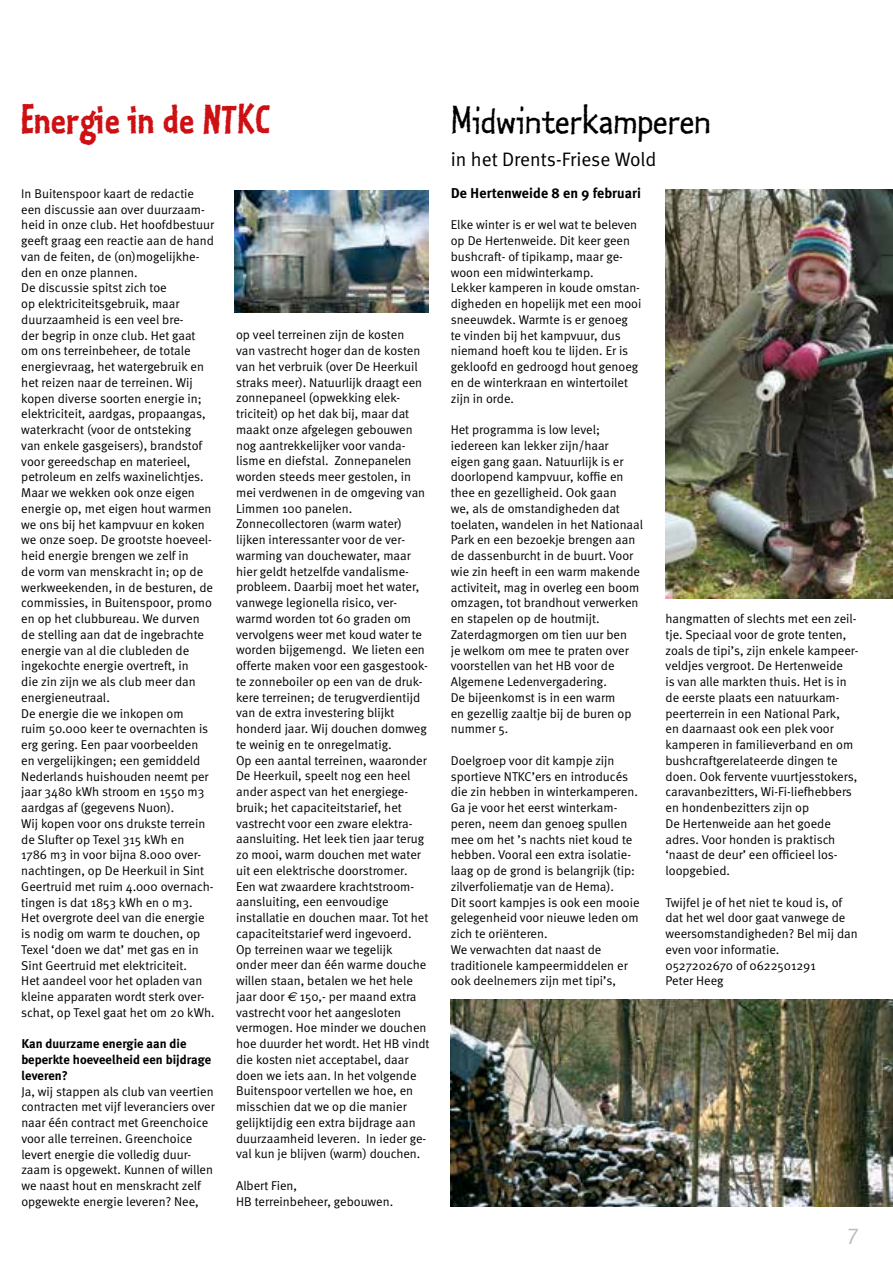
<style>
.page{position:relative;width:893px;height:1263px;background:#fff}
.page>*{position:absolute;margin:0;border:0;box-sizing:border-box;transform-origin:0 0}
.t1{font:42.75px "Kosmik Plain Two";color:#000}
.t2{font:42.75px "Kosmik Bold Two";color:#cd1013}
.t3{font:22.5px "Meta Normal";color:#bbbcbc}
.t4{font:19.5px "Meta Normal";color:#000}
.t5{font:700 14.25px "Meta Plus";color:#000}
.t6{font:12.75px/15.8px "Meta Normal";color:#000}
.t7{font:700 12.75px/15.8px "Meta Plus";color:#000}
.s1{font-family:"Euro Sans";font-style:italic}
</style>
<div class="page">
<img style="left:235px;top:191px;width:193px;height:121px">
<img style="left:451px;top:1000px;width:442px;height:206px">
<img style="left:665px;top:189px;width:228px;height:410px">
<h1 class="t2" style="left:21px;top:92px;width:251px">Energie in de NTKC</h1>
<p class="t6" style="left:21px;top:185px;width:195px">In Buitenspoor kaart de redactie een discussie aan over duurzaam&shy;heid in onze club. Het hoofdbestuur geeft graag een reactie aan de hand van de feiten, de (on)mogelijkhe&shy;den en onze plannen.<br>De discussie spitst zich toe<br>op elektriciteitsgebruik, maar duurzaamheid is een veel bre-<br>der begrip in onze club. Het gaat om ons terreinbeheer, de totale energievraag, het watergebruik en het reizen naar de terreinen. Wij kopen diverse soorten energie in; elektriciteit, aardgas, propaangas, waterkracht (voor de ontsteking<br>van enkele gasgeisers), brandstof voor gereedschap en materieel, petroleum en zelfs waxinelichtjes.<br>Maar we wekken ook onze eigen energie op, met eigen hout warmen we ons bij het kampvuur en koken we onze soep. De grootste hoeveel&shy;heid energie brengen we zelf in<br>de vorm van menskracht in; op de werkweekenden, in de besturen, de commissies, in Buitenspoor, promo en op het clubbureau. We durven de stelling aan dat de ingebrachte energie van al die clubleden de ingekochte energie overtreft, in<br>die zin zijn we als club meer dan energieneutraal.<br>De energie die we inkopen om<br>ruim 50.000 keer te overnachten is erg gering. Een paar voorbeelden en vergelijkingen; een gemiddeld<br>Nederlands huishouden neemt per jaar 3480 kWh stroom en 1550 m3 aardgas af (gegevens Nuon).<br>Wij kopen voor ons drukste terrein de Slufter op Texel 315 kWh en<br>1786 m3 in voor bijna 8.000 over&shy;nachtingen, op De Heerkuil in Sint<br>Geertruid met ruim 4.000 overnach&shy;tingen is dat 1853 kWh en 0 m3.<br>Het overgrote deel van die energie is nodig om warm te douchen, op<br>Texel ‘doen we dat’ met gas en in<br>Sint Geertruid met elektriciteit.<br>Het aandeel voor het opladen van kleine apparaten wordt sterk over&shy;schat, op Texel gaat het om 20 kWh.</p>
<p class="t7" style="left:21px;top:1036px;width:191px">Kan duurzame energie aan die beperkte hoeveelheid een bijdrage leveren?</p>
<p class="t6" style="left:21px;top:1083px;width:195px">Ja, wij stappen als club van veertien contracten met vijf leveranciers over naar één contract met Greenchoice voor alle terreinen. Greenchoice levert energie die volledig duur&shy;zaam is opgewekt. Kunnen of willen we naast hout en menskracht zelf opgewekte energie leveren? Nee,</p>
<p class="t6" style="left:236px;top:327px;width:195px">op veel terreinen zijn de kosten<br>van vastrecht hoger dan de kosten van het verbruik (over De Heerkuil straks meer). Natuurlijk draagt een zonnepaneel (opwekking elek&shy;triciteit) op het dak bij, maar dat maakt onze afgelegen gebouwen nog aantrekkelijker voor vanda&shy;lisme en diefstal. Zonnepanelen worden steeds meer gestolen, in mei verdwenen in de omgeving van<br>Limmen 100 panelen.<br>Zonnecollectoren (warm -water) lijken interessanter voor de ver&shy;warming van douchewater, maar hier geldt hetzelfde vandalisme&shy;probleem. Daarbij moet het water, vanwege legionella risico, ver&shy;warmd worden tot 60 graden om vervolgens weer met koud water te worden bijgemengd. We lieten een offerte maken voor een gasgestook&shy;te zonneboiler op een van de druk&shy;kere terreinen; de terugverdientijd van de extra investering blijkt honderd jaar. Wij douchen domweg te weinig en te onregelmatig.<br>Op een aantal terreinen, waaronder<br>De Heerkuil, speelt nog een heel ander aspect van het energiege&shy;bruik; het capaciteitstarief, het vastrecht voor een zware elektra&shy;aansluiting. Het leek tien jaar terug zo mooi, warm douchen met water uit een elektrische doorstromer.<br>Een wat zwaardere krachtstroom&shy;aansluiting, een eenvoudige installatie en douchen maar. Tot het capaciteitstarief werd ingevoerd.<br>Op terreinen waar we tegelijk<br>onder meer dan één warme douche willen staan, betalen we het hele jaar door <span class="s1">E</span> 150,- per maand extra vastrecht voor het aangesloten vermogen. Hoe minder we douchen hoe duurder het wordt. Het HB vindt die kosten niet acceptabel, daar doen we iets aan. In het volgende<br>Buitenspoor vertellen we hoe, en misschien dat we op die manier gelijktijdig een extra bijdrage aan duurzaamheid leveren. In ieder ge&shy;val kun je blijven (warm) douchen.</p>
<p class="t6" style="left:236px;top:1177px;width:159px">Albert Fien,<br>HB terreinbeheer, gebouwen.</p>
<h1 class="t1" style="left:451px;top:94px;width:261px">Midwinterkamperen</h1>
<h3 class="t4" style="left:451px;top:148px;width:207px">in het Drents-Friese Wold</h3>
<p class="t5" style="left:451px;top:185px;width:192px">De Hertenweide 8 en 9 februari</p>
<p class="t6" style="left:451px;top:217px;width:192px">Elke winter is er wel wat te beleven op De Hertenweide. Dit keer geen bushcraft- of tipikamp, maar ge&shy;woon een midwinterkamp.<br>Lekker kamperen in koude omstan&shy;digheden en hopelijk met een mooi sneeuwdek. Warmte is er genoeg<br>te vinden bij het kampvuur, dus niemand hoeft kou te lijden. Er is gekloofd en gedroogd hout genoeg en de winterkraan en wintertoilet zijn in orde.</p>
<p class="t6" style="left:451px;top:422px;width:194px">Het programma is low level; iedereen kan lekker zijn/haar<br>eigen gang gaan. Natuurlijk is er doorlopend kampvuur, koffie en thee en gezelligheid. Ook gaan<br>we, als de omstandigheden dat toelaten, wandelen in het Nationaal<br>Park en een bezoekje brengen aan de dassenburcht in de buurt. Voor wie zin heeft in een warm makende activiteit, mag in overleg een boom omzagen, tot brandhout verwerken en stapelen op de houtmijt.<br>Zaterdagmorgen om tien uur ben<br>je welkom om mee te praten over voorstellen van het HB voor de<br>Algemene Ledenvergadering.<br>De bijeenkomst is in een warm<br>en gezellig zaaltje bij de buren op nummer 5.</p>
<p class="t6" style="left:451px;top:752px;width:190px">Doelgroep voor dit kampje zijn sportieve NTKC’ers en introducés die zin hebben in winterkamperen.<br>Ga je voor het eerst winterkam&shy;peren, neem dan genoeg spullen mee om het ’s nachts niet koud te hebben. Vooral een extra isolatie&shy;laag op de grond is belangrijk (tip: zilverfoliematje van de Hema).<br>Dit soort kampjes is ook een mooie gelegenheid voor nieuwe leden om zich te oriënteren.<br>We verwachten dat naast de traditionele kampeermiddelen er ook deelnemers zijn met tipi’s,</p>
<p class="t6" style="left:665px;top:611px;width:194px">hangmatten of slechts met een zeil&shy;tje. Speciaal voor de grote tenten, zoals de tipi’s, zijn enkele kampeer&shy;veldjes vergroot. De Hertenweide<br>is van alle markten thuis. Het is in de eerste plaats een natuurkam&shy;peerterrein in een National Park,<br>en daarnaast ook een plek voor kamperen in familieverband en om bushcraftgerelateerde dingen te doen. Ook fervente vuurtjesstokers, caravanbezitters, Wi-Fi-liefhebbers en hondenbezitters zijn op<br>De Hertenweide aan het goede adres. Voor honden is praktisch ‘naast de deur’ een officieel los&shy;loopgebied.</p>
<p class="t6" style="left:665px;top:894px;width:194px">Twijfel je of het niet te koud is, of dat het wel door gaat vanwege de weersomstandigheden? Bel mij dan even voor informatie.<br>0527202670 of 0622501291<br>Peter Heeg</p>
<h2 class="t3" style="left:848px;top:1219px;width:13px">7</h2>
</div>
